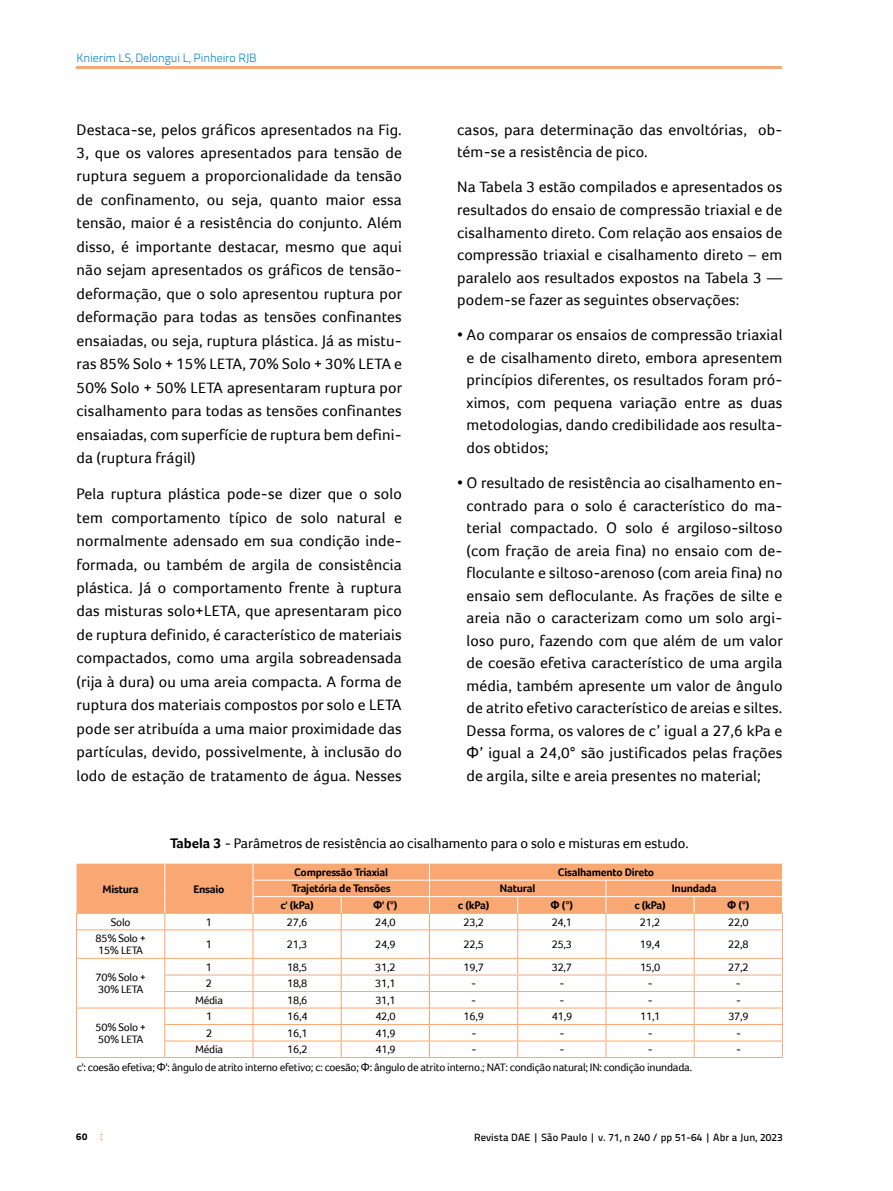
<style>
.page{position:relative;width:893px;height:1191px;background:#fff}
.page>*{position:absolute;margin:0;border:0;box-sizing:border-box;transform-origin:0 0}
.t1{font:15.75px/23.4px "Foco";letter-spacing:.01em;color:#000;text-align:justify}
.t2{font:14.25px "Foco";color:#000}
.t3{font:300 12px "Titillium Text 22 L";letter-spacing:-.01em;color:#0083c6}
.t4{font:11.25px/12px "Foco";letter-spacing:-.02em;color:#000}
.t5{font:700 11.25px "Foco";letter-spacing:-.02em;color:#000}
.t6{font:500 10.5px "Titillium Text 22 L";letter-spacing:.01em;color:#000}
.t7{font:800 9.75px "Titillium Text 22 L";color:#000}
.s1{font-family:"Arial"}
.s2{font-weight:700}
</style>
<div class="page">
<hr style="left:76px;top:1057px;width:89px;height:1px;background:#f9a773">
<hr style="left:165px;top:1057px;width:88px;height:1px;background:#f9a773">
<hr style="left:253px;top:1057px;width:88px;height:1px;background:#f9a773">
<hr style="left:341px;top:1057px;width:88px;height:1px;background:#f9a773">
<hr style="left:429px;top:1057px;width:89px;height:1px;background:#f9a773">
<hr style="left:518px;top:1057px;width:88px;height:1px;background:#f9a773">
<hr style="left:606px;top:1057px;width:88px;height:1px;background:#f9a773">
<hr style="left:694px;top:1057px;width:89px;height:1px;background:#f9a773">
<svg style="left:76px;top:863px;width:707px;height:194px"></svg>
<hr style="left:77px;top:66px;width:705px;height:3px;background:#f9a773">
<p class="t3" style="left:77px;top:49px;width:182px">Knierim LS, Delongui L, Pinheiro RJB</p>
<p class="t1" style="left:77px;top:117px;width:327px">Destaca-se, pelos gráficos apresentados na Fig.<br>3, que os valores apresentados para tensão de ruptura seguem a proporcionalidade da tensão de confinamento, ou seja, quanto maior essa tensão, maior é a resistência do conjunto. Além disso, é importante destacar, mesmo que aqui não sejam apresentados os gráficos de tensão&shy;deformação, que o solo apresentou ruptura por deformação para todas as tensões confinantes ensaiadas, ou seja, ruptura plástica. Já as mistu&shy;ras 85% Solo + 15% LETA, 70% Solo + 30% LETA e 50% Solo + 50% LETA apresentaram ruptura por cisalhamento para todas as tensões confinantes ensaiadas, com superfície de ruptura bem defini&shy;da (ruptura frágil)</p>
<p class="t1" style="left:77px;top:482px;width:327px">Pela ruptura plástica pode-se dizer que o solo tem comportamento típico de solo natural e normalmente adensado em sua condição inde&shy;formada, ou também de argila de consistência plástica. Já o comportamento frente à ruptura das misturas solo+LETA, que apresentaram pico de ruptura definido, é característico de materiais compactados, como uma argila sobreadensada (rija à dura) ou uma areia compacta. A forma de ruptura dos materiais compostos por solo e LETA pode ser atribuída a uma maior proximidade das partículas, devido, possivelmente, à inclusão do lodo de estação de tratamento de água. Nesses</p>
<p class="t1" style="left:457px;top:118px;width:327px;line-height:22.5px">casos, para determinação das envoltórias, ob&shy;tém-se a resistência de pico.</p>
<p class="t1" style="left:457px;top:176px;width:327px;line-height:22.5px">Na Tabela 3 estão compilados e apresentados os resultados do ensaio de compressão triaxial e de cisalhamento direto. Com relação aos ensaios de compressão triaxial e cisalhamento direto – em paralelo aos resultados expostos na Tabela 3 — podem-se fazer as seguintes observações:</p>
<p class="t1" style="left:467px;top:324px;width:317px;line-height:22.5px;text-indent:-9px">• Ao comparar os ensaios de compressão triaxial e de cisalhamento direto, embora apresentem princípios diferentes, os resultados foram pró&shy;ximos, com pequena variação entre as duas metodologias, dando credibilidade aos resulta&shy;dos obtidos;</p>
<p class="t1" style="left:467px;top:471px;width:318px;line-height:22.5px;text-indent:-9px">• O resultado de resistência ao cisalhamento en&shy;contrado para o solo é característico do ma&shy;terial compactado. O solo é argiloso-siltoso (com fração de areia fina) no ensaio com de&shy;floculante e siltoso-arenoso (com areia fina) no ensaio sem defloculante. As frações de silte e areia não o caracterizam como um solo argi&shy;loso puro, fazendo com que além de um valor de coesão efetiva característico de uma argila média, também apresente um valor de ângulo de atrito efetivo característico de areias e siltes.<br>Dessa forma, os valores de c’ igual a 27,6 kPa e <span class="s1">Φ</span>’ igual a 24,0° são justificados pelas frações de argila, silte e areia presentes no material;</p>
<p class="t2" style="left:170px;top:835px;width:520px"><span class="s2">Tabela 3</span> - Parâmetros de resistência ao cisalhamento para o solo e misturas em estudo.</p>
<p class="t5" style="left:103px;top:882px;width:38px">Mistura</p>
<p class="t5" style="left:193px;top:882px;width:33px">Ensaio</p>
<p class="t5" style="left:294px;top:865px;width:95px">Compressão Triaxial</p>
<p class="t5" style="left:558px;top:865px;width:98px">Cisalhamento Direto</p>
<p class="t5" style="left:292px;top:882px;width:100px">Trajetória de Tensões</p>
<p class="t5" style="left:500px;top:882px;width:37px">Natural</p>
<p class="t5" style="left:672px;top:882px;width:46px">Inundada</p>
<p class="t5" style="left:280px;top:898px;width:35px">c' (kPa)</p>
<p class="t5" style="left:373px;top:898px;width:26px"><span class="s1">Φ</span>' (°)</p>
<p class="t5" style="left:458px;top:898px;width:33px">c (kPa)</p>
<p class="t5" style="left:551px;top:898px;width:24px"><span class="s1">Φ</span> (°)</p>
<p class="t5" style="left:634px;top:898px;width:33px">c (kPa)</p>
<p class="t5" style="left:727px;top:898px;width:24px"><span class="s1">Φ</span> (°)</p>
<p class="t4" style="left:111px;top:915px;width:21px">Solo</p>
<p class="t4" style="left:206px;top:915px;width:8px">1</p>
<p class="t4" style="left:287px;top:915px;width:22px">27,6</p>
<p class="t4" style="left:375px;top:915px;width:22px">24,0</p>
<p class="t4" style="left:463px;top:915px;width:22px">23,2</p>
<p class="t4" style="left:552px;top:915px;width:22px">24,1</p>
<p class="t4" style="left:640px;top:915px;width:22px">21,2</p>
<p class="t4" style="left:728px;top:915px;width:22px">22,0</p>
<p class="t4" style="left:95px;top:932px;width:52px">85% Solo +<br>15% LETA</p>
<p class="t4" style="left:206px;top:938px;width:8px">1</p>
<p class="t4" style="left:287px;top:938px;width:22px">21,3</p>
<p class="t4" style="left:375px;top:938px;width:22px">24,9</p>
<p class="t4" style="left:463px;top:938px;width:22px">22,5</p>
<p class="t4" style="left:552px;top:938px;width:22px">25,3</p>
<p class="t4" style="left:640px;top:938px;width:22px">19,4</p>
<p class="t4" style="left:728px;top:938px;width:22px">22,8</p>
<p class="t4" style="left:95px;top:971px;width:52px">70% Solo +<br>30% LETA</p>
<p class="t4" style="left:206px;top:960px;width:8px">1</p>
<p class="t4" style="left:287px;top:960px;width:22px">18,5</p>
<p class="t4" style="left:375px;top:960px;width:22px">31,2</p>
<p class="t4" style="left:463px;top:960px;width:22px">19,7</p>
<p class="t4" style="left:552px;top:960px;width:22px">32,7</p>
<p class="t4" style="left:640px;top:960px;width:22px">15,0</p>
<p class="t4" style="left:728px;top:960px;width:22px">27,2</p>
<p class="t4" style="left:206px;top:977px;width:8px">2</p>
<p class="t4" style="left:287px;top:977px;width:22px">18,8</p>
<p class="t4" style="left:375px;top:977px;width:22px">31,1</p>
<p class="t4" style="left:471px;top:977px;width:6px">-</p>
<p class="t4" style="left:559px;top:977px;width:6px">-</p>
<p class="t4" style="left:648px;top:977px;width:6px">-</p>
<p class="t4" style="left:736px;top:977px;width:6px">-</p>
<p class="t4" style="left:195px;top:994px;width:30px">Média</p>
<p class="t4" style="left:287px;top:994px;width:22px">18,6</p>
<p class="t4" style="left:375px;top:994px;width:22px">31,1</p>
<p class="t4" style="left:471px;top:994px;width:6px">-</p>
<p class="t4" style="left:559px;top:994px;width:6px">-</p>
<p class="t4" style="left:648px;top:994px;width:6px">-</p>
<p class="t4" style="left:736px;top:994px;width:6px">-</p>
<p class="t4" style="left:206px;top:1010px;width:8px">1</p>
<p class="t4" style="left:287px;top:1010px;width:22px">16,4</p>
<p class="t4" style="left:375px;top:1010px;width:22px">42,0</p>
<p class="t4" style="left:464px;top:1010px;width:22px">16,9</p>
<p class="t4" style="left:552px;top:1010px;width:22px">41,9</p>
<p class="t4" style="left:640px;top:1010px;width:22px">11,1</p>
<p class="t4" style="left:728px;top:1010px;width:22px">37,9</p>
<p class="t4" style="left:206px;top:1027px;width:8px">2</p>
<p class="t4" style="left:287px;top:1027px;width:22px">16,1</p>
<p class="t4" style="left:375px;top:1027px;width:22px">41,9</p>
<p class="t4" style="left:471px;top:1027px;width:6px">-</p>
<p class="t4" style="left:560px;top:1027px;width:6px">-</p>
<p class="t4" style="left:648px;top:1027px;width:6px">-</p>
<p class="t4" style="left:736px;top:1027px;width:6px">-</p>
<p class="t4" style="left:195px;top:1043px;width:30px">Média</p>
<p class="t4" style="left:287px;top:1043px;width:22px">16,2</p>
<p class="t4" style="left:375px;top:1043px;width:22px">41,9</p>
<p class="t4" style="left:471px;top:1043px;width:6px">-</p>
<p class="t4" style="left:560px;top:1043px;width:6px">-</p>
<p class="t4" style="left:648px;top:1043px;width:6px">-</p>
<p class="t4" style="left:736px;top:1043px;width:6px">-</p>
<p class="t4" style="left:77px;top:1061px;width:617px">c': coesão efetiva; <span class="s1">Φ</span>': ângulo de atrito interno efetivo; c: coesão; <span class="s1">Φ</span>: ângulo de atrito interno.; NAT: condição natural; IN: condição inundada.</p>
<p class="t4" style="left:96px;top:1021px;width:52px">50% Solo +<br>50% LETA</p>
<p class="t7" style="left:76px;top:1129px;width:13px">60</p>
<p class="t6" style="left:474px;top:1129px;width:310px">Revista DAE | São Paulo | v. 71, n 240 / pp 51-64 | Abr a Jun, 2023</p>
</div>
